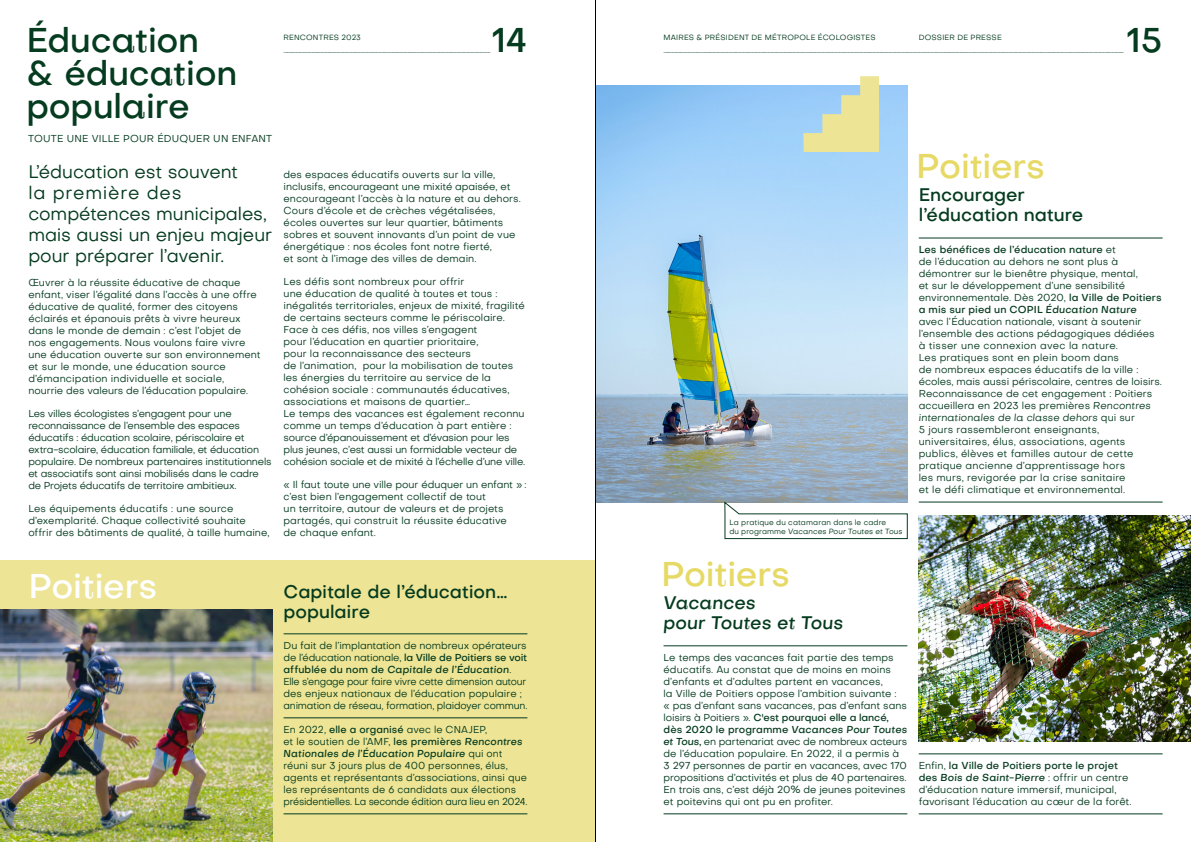
<style>
.page{position:relative;width:1191px;height:842px;background:#fff}
.page>*{position:absolute;margin:0;border:0;box-sizing:border-box;transform-origin:0 0}
.t1{font:500 34px/33px "Subjectivity";letter-spacing:-.01em;color:#053b1f}
.t2{font:500 34px "Subjectivity";letter-spacing:-.015em;color:#e6d965}
.t3{font:500 34px "Subjectivity";letter-spacing:-.015em;color:#fff}
.t4{font:18px/21px "Objectivity";letter-spacing:-.005em;color:#053b1f}
.t5{font:500 18px/20px "Objectivity";letter-spacing:-.005em;color:#053b1f}
.t6{font:italic 500 18px/20px "Subjectivity";letter-spacing:-.005em;color:#053b1f}
.t7{font:10px/12px "Objectivity";color:#053b1f}
.t8{font:10px/12px "Objectivity";letter-spacing:-.02em;color:#053b1f}
.t9{font:italic 500 10px "Subjectivity";letter-spacing:.005em;color:#053b1f}
.t10{font:italic 10px "Subjectivity";letter-spacing:.005em;color:#053b1f}
.t11{font:500 10px "Objectivity";letter-spacing:.005em;color:#053b1f}
.t12{font:10px "Objectivity";letter-spacing:.02em;color:#053b1f}
.t13{font:7.5px "Objectivity";letter-spacing:.02em;color:#053b1f}
.t14{font:italic 7.5px "Subjectivity";letter-spacing:.005em;color:#053b1f}
.s1{font-weight:500}
.s2{font-family:"Objectivity";font-style:normal}
.s3{font-family:"Objectivity";font-weight:400;font-style:normal}
.s4{font-family:"Subjectivity";font-weight:500;font-style:italic}
.s5{font-family:"Subjectivity";font-style:italic}
.s6{font-weight:400}
</style>
<div class="page">
<hr style="left:663px;top:646px;width:244px;height:1px;background:#053b1f">
<hr style="left:663px;top:814px;width:244px;height:1px;background:#053b1f">
<hr style="left:918px;top:238px;width:244px;height:1px;background:#053b1f">
<hr style="left:918px;top:502px;width:244px;height:1px;background:#053b1f">
<img style="left:596px;top:86px;width:311px;height:416px">
<img style="left:918px;top:516px;width:273px;height:225px">
<svg style="left:803px;top:76px;width:76px;height:76px"></svg>
<svg style="left:724px;top:502px;width:183px;height:37px"></svg>
<div style="left:0;top:561px;width:595px;height:281px;background:#ede495"></div>
<hr style="left:283px;top:634px;width:244px;height:1px;background:#053b1f">
<hr style="left:283px;top:718px;width:244px;height:1px;background:#053b1f">
<hr style="left:283px;top:814px;width:244px;height:1px;background:#053b1f">
<img style="left:0;top:609px;width:272px;height:233px">
<hr style="left:918px;top:754px;width:244px;height:1px;background:#053b1f">
<hr style="left:918px;top:814px;width:244px;height:1px;background:#053b1f">
<hr style="left:595px;top:0;width:1px;height:842px;background:#000">
<h1 class="t1" style="left:26px;top:23px;width:212px">Éducation<br>&amp; éducation populaire</h1>
<p class="t12" style="left:28px;top:132px;width:245px">TOUTE UNE VILLE POUR ÉDUQUER UN ENFANT</p>
<h2 class="t4" style="left:28px;top:161px;width:245px">L’éducation est souvent<br>la première des compétences municipales, mais aussi un enjeu majeur pour préparer l’avenir.</h2>
<p class="t7" style="left:28px;top:276px;width:234px">Œuvrer à la réussite éducative de chaque enfant, viser l’égalité dans l’accès à une offre éducative de qualité, former des citoyens éclairés et épanouis prêts à vivre heureux dans le monde de demain : c’est l’objet de nos engagements. Nous voulons faire vivre une éducation ouverte sur son environnement et sur le monde, une éducation source d’émancipation individuelle et sociale, nourrie des valeurs de l’éducation populaire.</p>
<p class="t8" style="left:28px;top:407px;width:245px">Les villes écologistes s’engagent pour une reconnaissance de l’ensemble des espaces éducatifs : éducation scolaire, périscolaire et extra-scolaire, éducation familiale, et éducation populaire. De nombreux partenaires institutionnels et associatifs sont ainsi mobilisés dans le cadre de Projets éducatifs de territoire ambitieux.</p>
<p class="t7" style="left:28px;top:502px;width:243px">Les équipements éducatifs : une source d’exemplarité. Chaque collectivité souhaite offrir des bâtiments de qualité, à taille humaine,</p>
<h1 class="t3" style="left:28px;top:563px;width:130px">Poitiers</h1>
<h1 class="t1" style="left:492px;top:23px;width:37px">14</h1>
<h1 class="t1" style="left:1126px;top:23px;width:38px">15</h1>
<p class="t13" style="left:283px;top:32px;width:79px">RENCONTRES 2023</p>
<p class="t13" style="left:663px;top:32px;width:214px">MAIRES &amp; PRÉSIDENT DE MÉTROPOLE ÉCOLOGISTES</p>
<p class="t13" style="left:918px;top:32px;width:85px">DOSSIER DE PRESSE</p>
<p class="t7" style="left:283px;top:169px;width:239px">des espaces éducatifs ouverts sur la ville, inclusifs, encourageant une mixité apaisée, et encourageant l’accès à la nature et au dehors.<br>Cours d’école et de crèches végétalisées, écoles ouvertes sur leur quartier, bâtiments sobres et souvent innovants d’un point de vue énergétique : nos écoles font notre fierté,<br>et sont à l’image des villes de demain.</p>
<p class="t7" style="left:283px;top:276px;width:243px">Les défis sont nombreux pour offrir<br>une éducation de qualité à toutes et tous : inégalités territoriales, enjeux de mixité, fragilité de certains secteurs comme le périscolaire.<br>Face à ces défis, nos villes s’engagent<br>pour l’éducation en quartier prioritaire,<br>pour la reconnaissance des secteurs<br>de l’animation, pour la mobilisation de toutes les énergies du territoire au service de la cohésion sociale : communautés éducatives, associations et maisons de quartier…<br>Le temps des vacances est également reconnu comme un temps d’éducation à part entière : source d’épanouissement et d’évasion pour les plus jeunes, c’est aussi un formidable vecteur de cohésion sociale et de mixité à l’échelle d’une ville.</p>
<p class="t7" style="left:283px;top:479px;width:244px">« Il faut toute une ville pour éduquer un enfant » : c’est bien l’engagement collectif de tout<br>un territoire, autour de valeurs et de projets partagés, qui construit la réussite éducative<br>de chaque enfant.</p>
<h2 class="t5" style="left:283px;top:581px;width:225px">Capitale de l’éducation… populaire</h2>
<p class="t7" style="left:283px;top:639px;width:245px">Du fait de l’implantation de nombreux opérateurs de l’éducation nationale, <span class="s1">la Ville de Poitiers se voit</span></p>
<p class="t9" style="left:283px;top:662px;width:229px"><span class="s2">affublée du nom de</span> Capitale de l’Éducation<span class="s3">.</span></p>
<p class="t8" style="left:283px;top:675px;width:245px">Elle s’engage pour faire vivre cette dimension autour des enjeux nationaux de l’éducation populaire ; animation de réseau, formation, plaidoyer commun.</p>
<p class="t7" style="left:283px;top:723px;width:240px">En 2022, <span class="s1">elle a organisé</span> avec le CNAJEP,<br>et le soutien de l’AMF, <span class="s1">les premières</span> <span class="s4">Rencontres</span></p>
<p class="t9" style="left:283px;top:746px;width:220px">Nationales de l’Éducation Populaire <span class="s3">qui ont</span></p>
<p class="t7" style="left:283px;top:759px;width:245px">réuni sur 3 jours plus de 400 personnes, élus, agents et représentants d’associations, ainsi que les représentants de 6 candidats aux élections présidentielles. La seconde édition aura lieu en 2024.</p>
<p class="t13" style="left:729px;top:517px;width:158px">La pratique du catamaran dans le cadre</p>
<p class="t14" style="left:729px;top:526px;width:175px"><span class="s2">du programme</span> Vacances Pour Toutes et Tous</p>
<h1 class="t2" style="left:661px;top:551px;width:130px">Poitiers</h1>
<h2 class="t6" style="left:663px;top:592px;width:181px">Vacances<br>pour Toutes et Tous</h2>
<p class="t7" style="left:663px;top:651px;width:245px">Le temps des vacances fait partie des temps éducatifs. Au constat que de moins en moins d’enfants et d’adultes partent en vacances,<br>la Ville de Poitiers oppose l’ambition suivante :<br>« pas d’enfant sans vacances, pas d’enfant sans loisirs à Poitiers ». <span class="s1">C'est pourquoi elle a lancé, dès 2020 le programme</span> <span class="s4">Vacances Pour Toutes et Tous</span><span class="s1">,</span> en partenariat avec de nombreux acteurs de l’éducation populaire. En 2022, il a permis à 3 297 personnes de partir en vacances, avec 170 propositions d’activités et plus de 40 partenaires.<br>En trois ans, c’est déjà 20% de jeunes poitevines et poitevins qui ont pu en profiter.</p>
<h1 class="t2" style="left:916px;top:143px;width:130px">Poitiers</h1>
<h2 class="t5" style="left:918px;top:184px;width:166px">Encourager l’éducation nature</h2>
<p class="t7" style="left:918px;top:243px;width:245px"><span class="s1">Les bénéfices de l’éducation nature</span> et<br>de l’éducation au dehors ne sont plus à démontrer sur le bienêtre physique, mental,<br>et sur le développement d’une sensibilité environnementale. Dès 2020, <span class="s1">la Ville de Poitiers a mis sur pied un COPIL</span> <span class="s4">Éducation Nature </span>avec l’Éducation nationale, visant à soutenir l’ensemble des actions pédagogiques dédiées à tisser une connexion avec la nature.<br>Les pratiques sont en plein boom dans<br>de nombreux espaces éducatifs de la ville : écoles, mais aussi périscolaire, centres de loisirs.<br>Reconnaissance de cet engagement : Poitiers accueillera en 2023 les premières <span class="s5">Rencontres</span></p>
<p class="t10" style="left:918px;top:411px;width:218px">internationales de la classe dehors <span class="s2">qui sur</span></p>
<p class="t7" style="left:918px;top:423px;width:216px">5 jours rassembleront enseignants, universitaires, élus, associations, agents publics, élèves et familles autour de cette pratique ancienne d’apprentissage hors les murs, revigorée par la crise sanitaire et le défi climatique et environnemental.</p>
<p class="t11" style="left:918px;top:758px;width:201px"><span class="s6">Enfin,</span> la Ville de Poitiers porte le projet</p>
<p class="t9" style="left:918px;top:770px;width:211px"><span class="s2">des</span> Bois de Saint-Pierre <span class="s3">: offrir un centre</span></p>
<p class="t7" style="left:918px;top:783px;width:214px">d’éducation nature immersif, municipal, favorisant l’éducation au cœur de la forêt.</p>
</div>
